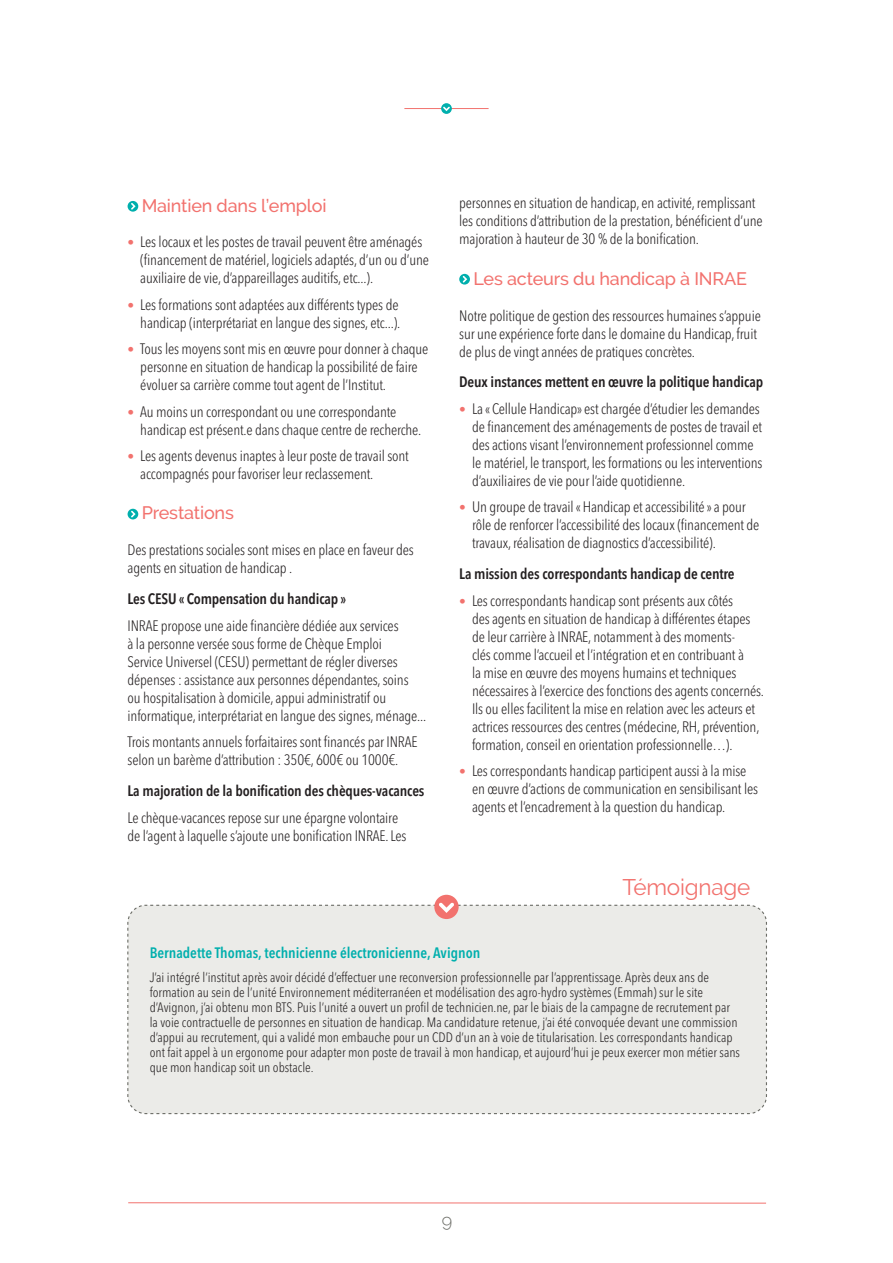
<style>
.page{position:relative;width:893px;height:1263px;background:#fff}
.page>*{position:absolute;margin:0;border:0;box-sizing:border-box;transform-origin:0 0}
.t1{font:22.5px "Raleway";letter-spacing:-.01em;color:#f2726e}
.t2{font:500 18px "Raleway";letter-spacing:-.01em;color:#f2726e}
.t3{font:300 18px "Raleway";color:#6c6d67}
.t4{font:300 condensed 15px/18px "Avenir Next LT Pro";letter-spacing:-.01em;color:#231f20}
.t5{font:600 condensed 15px "Avenir Next LT Pro";letter-spacing:-.01em;color:#231f20}
.t6{font:600 condensed 15px "Avenir Next LT Pro";color:#00afad}
.t7{font:300 condensed 13.5px/15px "Avenir Next LT Pro";color:#231f20}
.s1{font-size:13.5px;color:#f2726e}
</style>
<div class="page">
<hr style="left:128px;top:1202px;width:638px;height:1px;background:#f2726e">
<hr style="left:404px;top:108px;width:85px;height:1px;background:#f2726e">
<svg style="left:441px;top:103px;width:11px;height:11px"></svg>
<svg style="left:443px;top:107px;width:7px;height:4px"></svg>
<div style="left:128px;top:201px;width:10px;height:11px;background:#00afad;border-radius:50%"></div>
<svg style="left:131px;top:203px;width:5px;height:7px"></svg>
<svg style="left:128px;top:509px;width:10px;height:10px"></svg>
<svg style="left:131px;top:511px;width:5px;height:6px"></svg>
<svg style="left:459px;top:274px;width:11px;height:11px"></svg>
<svg style="left:463px;top:276px;width:4px;height:7px"></svg>
<div style="left:127px;top:904px;width:640px;height:211px;background:#ebebe8"></div>
<div style="left:434px;top:895px;width:25px;height:24px;background:#f2726e;border-radius:50%"></div>
<svg style="left:149px;top:902px;width:595px;height:11px"></svg>
<p class="t2" style="left:142px;top:195px;width:186px">Maintien dans l’emploi</p>
<p class="t4" style="left:140px;top:233px;width:290px;text-indent:-13px"><span class="s1">•</span> Les locaux et les postes de travail peuvent être aménagés (financement de matériel, logiciels adaptés, d’un ou d’une auxiliaire de vie, d’appareillages auditifs, etc...).</p>
<p class="t4" style="left:128px;top:295px;width:274px;text-align:right"><span class="s1">•</span> Les formations sont adaptées aux différents types de handicap (interprétariat en langue des signes, etc...).</p>
<p class="t4" style="left:140px;top:340px;width:290px;text-indent:-13px"><span class="s1">•</span> Tous les moyens sont mis en œuvre pour donner à chaque personne en situation de handicap la possibilité de faire évoluer sa carrière comme tout agent de l’Institut.</p>
<p class="t4" style="left:140px;top:402px;width:283px;text-indent:-13px"><span class="s1">•</span> Au moins un correspondant ou une correspondante handicap est présent.e dans chaque centre de recherche.</p>
<p class="t4" style="left:140px;top:447px;width:270px;text-indent:-13px"><span class="s1">•</span> Les agents devenus inaptes à leur poste de travail sont accompagnés pour favoriser leur reclassement.</p>
<p class="t2" style="left:142px;top:503px;width:94px">Prestations</p>
<p class="t4" style="left:128px;top:541px;width:288px">Des prestations sociales sont mises en place en faveur des agents en situation de handicap .</p>
<p class="t5" style="left:128px;top:590px;width:220px">Les CESU « Compensation du handicap »</p>
<p class="t4" style="left:128px;top:616px;width:300px">INRAE propose une aide financière dédiée aux services<br>à la personne versée sous forme de Chèque Emploi<br>Service Universel (CESU) permettant de régler diverses dépenses : assistance aux personnes dépendantes, soins<br>ou hospitalisation à domicile, appui administratif ou informatique, interprétariat en langue des signes, ménage...</p>
<p class="t4" style="left:128px;top:733px;width:291px">Trois montants annuels forfaitaires sont financés par INRAE selon un barème d’attribution : 350€, 600€ ou 1000€.</p>
<p class="t5" style="left:128px;top:782px;width:298px">La majoration de la bonification des chèques-vacances</p>
<p class="t4" style="left:128px;top:808px;width:280px">Le chèque-vacances repose sur une épargne volontaire de l’agent à laquelle s’ajoute une bonification INRAE. Les</p>
<p class="t4" style="left:459px;top:194px;width:305px">personnes en situation de handicap, en activité, remplissant les conditions d’attribution de la prestation, bénéficient d’une majoration à hauteur de 30 % de la bonification.</p>
<p class="t2" style="left:473px;top:268px;width:275px">Les acteurs du handicap à INRAE</p>
<p class="t4" style="left:459px;top:306px;width:303px">Notre politique de gestion des ressources humaines s’appuie sur une expérience forte dans le domaine du Handicap, fruit de plus de vingt années de pratiques concrètes.</p>
<p class="t5" style="left:459px;top:373px;width:305px">Deux instances mettent en œuvre la politique handicap</p>
<p class="t4" style="left:472px;top:400px;width:292px;text-indent:-13px"><span class="s1">•</span> La « Cellule Handicap» est chargée d’étudier les demandes de financement des aménagements de postes de travail et des actions visant l’environnement professionnel comme le matériel, le transport, les formations ou les interventions d’auxiliaires de vie pour l’aide quotidienne.</p>
<p class="t4" style="left:472px;top:498px;width:289px;text-indent:-13px"><span class="s1">•</span> Un groupe de travail « Handicap et accessibilité » a pour rôle de renforcer l’accessibilité des locaux (financement de travaux, réalisation de diagnostics d’accessibilité).</p>
<p class="t5" style="left:459px;top:565px;width:277px">La mission des correspondants handicap de centre</p>
<p class="t4" style="left:472px;top:591px;width:294px;text-indent:-13px"><span class="s1">•</span> Les correspondants handicap sont présents aux côtés<br>des agents en situation de handicap à différentes étapes de leur carrière à INRAE, notamment à des moments-<br>clés comme l’accueil et l’intégration et en contribuant à<br>la mise en œuvre des moyens humains et techniques nécessaires à l’exercice des fonctions des agents concernés.<br>Ils ou elles facilitent la mise en relation avec les acteurs et actrices ressources des centres (médecine, RH, prévention, formation, conseil en orientation professionnelle…).</p>
<p class="t4" style="left:472px;top:762px;width:288px;text-indent:-13px"><span class="s1">•</span> Les correspondants handicap participent aussi à la mise en œuvre d’actions de communication en sensibilisant les agents et l’encadrement à la question du handicap.</p>
<p class="t1" style="left:623px;top:874px;width:129px">Témoignage</p>
<p class="t6" style="left:150px;top:944px;width:332px">Bernadette Thomas, technicienne électronicienne, Avignon</p>
<p class="t7" style="left:150px;top:970px;width:592px">J’ai intégré l’institut après avoir décidé d’effectuer une reconversion professionnelle par l’apprentissage. Après deux ans de formation au sein de l’unité Environnement méditerranéen et modélisation des agro-hydro systèmes (Emmah) sur le site d’Avignon, j’ai obtenu mon BTS. Puis l’unité a ouvert un profil de technicien.ne, par le biais de la campagne de recrutement par la voie contractuelle de personnes en situation de handicap. Ma candidature retenue, j’ai été convoquée devant une commission d’appui au recrutement, qui a validé mon embauche pour un CDD d’un an à voie de titularisation. Les correspondants handicap ont fait appel à un ergonome pour adapter mon poste de travail à mon handicap, et aujourd’hui je peux exercer mon métier sans que mon handicap soit un obstacle.</p>
<p class="t3" style="left:442px;top:1210px;width:12px">9</p>
</div>
